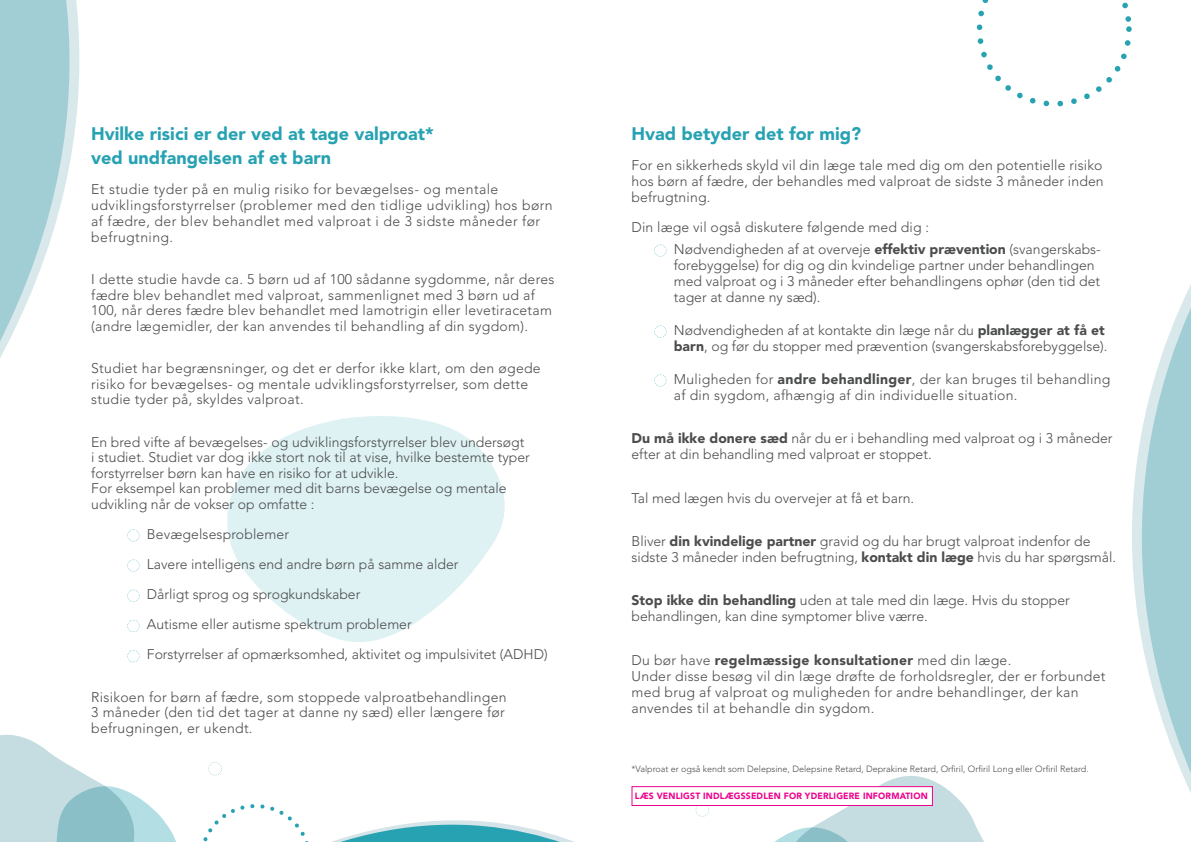
<style>
.page{position:relative;width:1191px;height:842px;background:#fff}
.page>*{position:absolute;margin:0;border:0;box-sizing:border-box;transform-origin:0 0}
.t1{font:900 18px/24px "Avenir LT Std";color:#27a2b2}
.t2{font:300 14px/16px "Avenir LT Std";letter-spacing:.01em;color:#4b4c4d}
.t3{font:300 14px/16px "Avenir LT Std";letter-spacing:.03em;color:#4b4c4d}
.t4{font:300 9px "Avenir LT Std";color:#4b4c4d}
.t5{font:900 9px "Avenir LT Std";letter-spacing:.02em;color:#ed028c;scale:.96 1}
.s1{font-weight:900}
</style>
<div class="page">
<svg style="left:227px;top:416px;width:278px;height:226px;fill:#def1f3"></svg>
<svg style="left:0;top:0;width:80px;height:358px"></svg>
<svg style="left:0;top:734px;width:984px;height:108px"></svg>
<svg style="left:1132px;top:285px;width:59px;height:508px"></svg>
<svg style="left:127px;top:529px;width:13px;height:13px"></svg>
<svg style="left:127px;top:559px;width:13px;height:13px"></svg>
<svg style="left:127px;top:590px;width:13px;height:12px"></svg>
<svg style="left:127px;top:620px;width:13px;height:12px"></svg>
<svg style="left:127px;top:650px;width:13px;height:12px"></svg>
<svg style="left:654px;top:244px;width:12px;height:13px"></svg>
<svg style="left:654px;top:325px;width:12px;height:13px"></svg>
<svg style="left:654px;top:374px;width:12px;height:13px"></svg>
<svg style="left:976px;top:0;width:155px;height:106px"></svg>
<div style="left:631px;top:786px;width:302px;height:20px;background:#fff;border:1px solid #ed028c"></div>
<p class="t1" style="left:91px;top:122px;width:344px">Hvilke risici er der ved at tage valproat* ved undfangelsen af et barn</p>
<p class="t3" style="left:91px;top:181px;width:463px">Et studie tyder på en mulig risiko for bevægelses- og mentale udviklingsforstyrrelser (problemer med den tidlige udvikling) hos børn af fædre, der blev behandlet med valproat i de 3 sidste måneder før befrugtning.</p>
<p class="t2" style="left:91px;top:272px;width:465px;line-height:15.5px">I dette studie havde ca. 5 børn ud af 100 sådanne sygdomme, når deres fædre blev behandlet med valproat, sammenlignet med 3 børn ud af 100, når deres fædre blev behandlet med lamotrigin eller levetiracetam (andre lægemidler, der kan anvendes til behandling af din sygdom).</p>
<p class="t2" style="left:91px;top:361px;width:451px;line-height:15.5px">Studiet har begrænsninger, og det er derfor ikke klart, om den øgede risiko for bevægelses- og mentale udviklingsforstyrrelser, som dette studie tyder på, skyldes valproat.</p>
<p class="t2" style="left:91px;top:434px;width:440px;line-height:15.5px">En bred vifte af bevægelses- og udviklingsforstyrrelser blev undersøgt i studiet. Studiet var dog ikke stort nok til at vise, hvilke bestemte typer forstyrrelser børn kan have en risiko for at udvikle.<br>For eksempel kan problemer med dit barns bevægelse og mentale udvikling når de vokser op omfatte :</p>
<p class="t2" style="left:147px;top:526px;width:144px">Bevægelsesproblemer</p>
<p class="t2" style="left:147px;top:556px;width:313px">Lavere intelligens end andre børn på samme alder</p>
<p class="t2" style="left:147px;top:586px;width:215px">Dårligt sprog og sprogkundskaber</p>
<p class="t2" style="left:147px;top:616px;width:266px">Autisme eller autisme spektrum problemer</p>
<p class="t2" style="left:147px;top:647px;width:402px">Forstyrrelser af opmærksomhed, aktivitet og impulsivitet (ADHD)</p>
<p class="t2" style="left:91px;top:689px;width:417px;line-height:15.5px">Risikoen for børn af fædre, som stoppede valproatbehandlingen<br>3 måneder (den tid det tager at danne ny sæd) eller længere før befrugningen, er ukendt.</p>
<p class="t1" style="left:631px;top:122px;width:231px">Hvad betyder det for mig?</p>
<p class="t2" style="left:631px;top:157px;width:474px;text-align:justify">For en sikkerheds skyld vil din læge tale med dig om den potentielle risiko hos børn af fædre, der behandles med valproat de sidste 3 måneder inden befrugtning.</p>
<p class="t2" style="left:631px;top:219px;width:299px">Din læge vil også diskutere følgende med dig :</p>
<p class="t2" style="left:674px;top:241px;width:428px">Nødvendigheden af at overveje <span class="s1">effektiv prævention</span> (svangerskabs&shy;forebyggelse) for dig og din kvindelige partner under behandlingen med valproat og i 3 måneder efter behandlingens ophør (den tid det tager at danne ny sæd).</p>
<p class="t2" style="left:674px;top:322px;width:435px">Nødvendigheden af at kontakte din læge når du <span class="s1">planlægger at få et barn</span>, og før du stopper med prævention (svangerskabsforebyggelse).</p>
<p class="t2" style="left:674px;top:371px;width:438px">Muligheden for <span class="s1">andre behandlinger</span>, der kan bruges til behandling af din sygdom, afhængig af din individuelle situation.</p>
<p class="t2" style="left:631px;top:430px;width:482px"><span class="s1">Du må ikke donere sæd</span> når du er i behandling med valproat og i 3 måneder efter at din behandling med valproat er stoppet.</p>
<p class="t2" style="left:631px;top:490px;width:284px">Tal med lægen hvis du overvejer at få et barn.</p>
<p class="t2" style="left:631px;top:533px;width:486px">Bliver <span class="s1">din kvindelige partner</span> gravid og du har brugt valproat indenfor de sidste 3 måneder inden befrugtning, <span class="s1">kontakt din læge</span> hvis du har spørgsmål.</p>
<p class="t2" style="left:631px;top:592px;width:440px"><span class="s1">Stop ikke din behandling</span> uden at tale med din læge. Hvis du stopper behandlingen, kan dine symptomer blive værre.</p>
<p class="t2" style="left:631px;top:652px;width:475px">Du bør have <span class="s1">regelmæssige konsultationer</span> med din læge.<br>Under disse besøg vil din læge drøfte de forholdsregler, der er forbundet med brug af valproat og muligheden for andre behandlinger, der kan anvendes til at behandle din sygdom.</p>
<p class="t4" style="left:631px;top:764px;width:459px">*Valproat er også kendt som Delepsine, Delepsine Retard, Deprakine Retard, Orfiril, Orfiril Long eller Orfiril Retard.</p>
<p class="t5" style="left:635px;top:791px;width:306px">LÆS VENLIGST INDLÆGSSEDLEN FOR YDERLIGERE INFORMATION</p>
</div>
